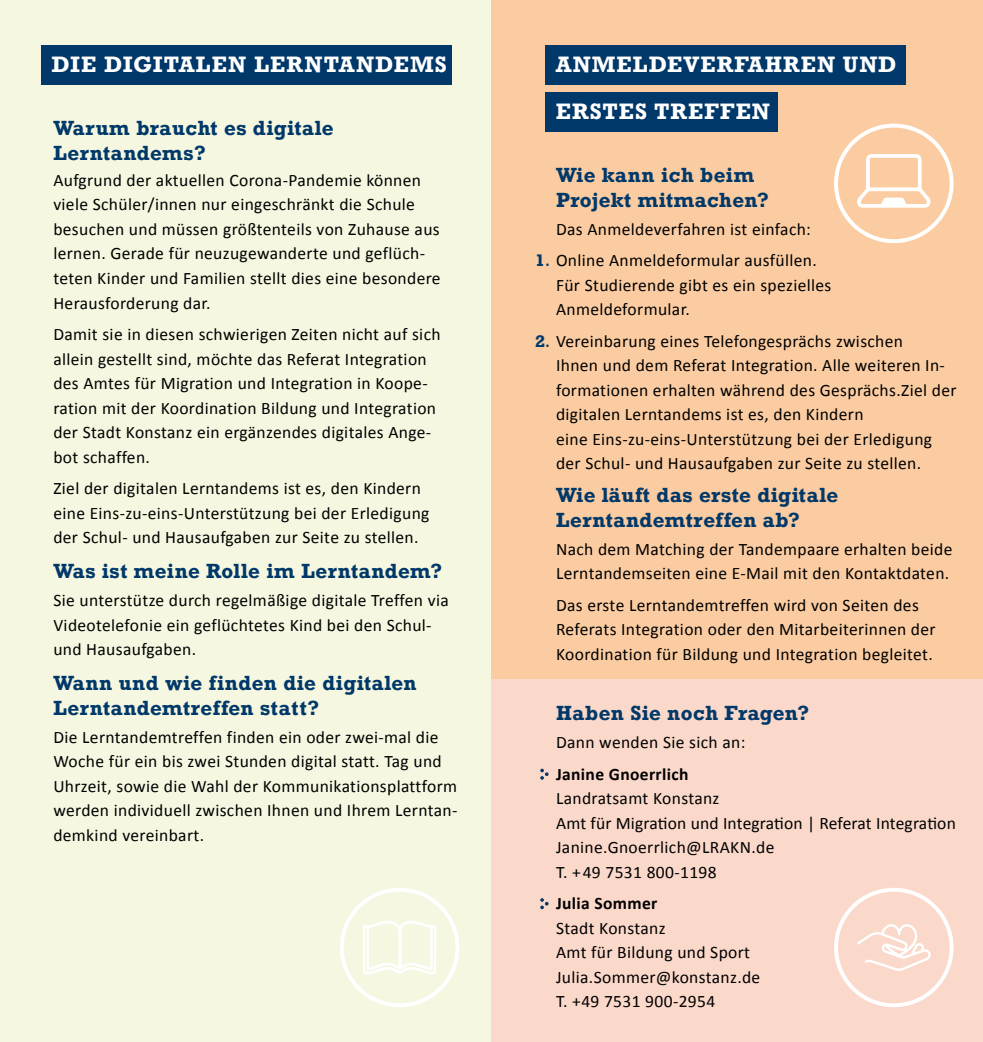
<style>
.page{position:relative;width:983px;height:1042px;background:#fff}
.page>*{position:absolute;margin:0;border:0;box-sizing:border-box;transform-origin:0 0}
.t1{font:700 21px "Rockwell";letter-spacing:.05em;color:#fff}
.t2{font:700 19.25px/24.5px "Rockwell";letter-spacing:.02em;color:#003869}
.t3{font:17.5px/24.5px "Calibri";letter-spacing:.02em;color:#000}
.t4{font:700 17.5px "Calibri";letter-spacing:.02em;color:#000}
.t5{font:700 15.75px "Rockwell";color:#003869}
.s1{font-family:"Calibri"}
</style>
<div class="page">
<div style="left:0;top:0;width:491px;height:1042px;background:#f5f7e0"></div>
<div style="left:491px;top:0;width:491px;height:680px;background:#fbcca1"></div>
<div style="left:491px;top:680px;width:491px;height:362px;background:#fad8ca"></div>
<svg style="left:540px;top:768px;width:8px;height:12px"></svg>
<svg style="left:540px;top:898px;width:8px;height:11px"></svg>
<div style="left:41px;top:45px;width:410px;height:39px;background:#003869"></div>
<div style="left:544px;top:45px;width:361px;height:39px;background:#003869"></div>
<div style="left:544px;top:92px;width:233px;height:39px;background:#003869"></div>
<svg style="left:340px;top:888px;width:119px;height:119px"></svg>
<svg style="left:834px;top:124px;width:119px;height:119px"></svg>
<svg style="left:834px;top:888px;width:119px;height:119px"></svg>
<p class="t1" style="left:52px;top:51px;width:396px">DIE DIGITALEN LERNTANDEMS</p>
<p class="t1" style="left:555px;top:51px;width:342px">ANMELDEVERFAHREN UND</p>
<p class="t1" style="left:555px;top:98px;width:215px">ERSTES TREFFEN</p>
<p class="t2" style="left:53px;top:116px;width:282px">Warum braucht es digitale<br>Lerntandems?</p>
<p class="t3" style="left:53px;top:168px;width:389px">Aufgrund der aktuellen Corona-Pandemie können viele Schüler/innen nur eingeschränkt die Schule besuchen und müssen größtenteils von Zuhause aus lernen. Gerade für neuzugewanderte und geflüch&shy;teten Kinder und Familien stellt dies eine besondere Herausforderung dar.</p>
<p class="t3" style="left:53px;top:322px;width:388px">Damit sie in diesen schwierigen Zeiten nicht auf sich allein gestellt sind, möchte das Referat Integration des Amtes für Migration und Integration in Koope&shy;ration mit der Koordination Bildung und Integration der Stadt Konstanz ein ergänzendes digitales Ange&shy;bot schaffen.</p>
<p class="t3" style="left:53px;top:476px;width:377px">Ziel der digitalen Lerntandems ist es, den Kindern eine Eins-zu-eins-Unterstützung bei der Erledigung der Schul- und Hausaufgaben zur Seite zu stellen.</p>
<p class="t2" style="left:53px;top:558px;width:390px">Was ist meine Rolle im Lerntandem?</p>
<p class="t3" style="left:53px;top:588px;width:397px">Sie unterstütze durch regelmäßige digitale Treffen via<br>Videotelefonie ein geflüchtetes Kind bei den Schul&shy;und Hausaufgaben.</p>
<p class="t2" style="left:53px;top:670px;width:365px">Wann und wie finden die digitalen<br>Lerntandemtreffen statt?</p>
<p class="t3" style="left:53px;top:724px;width:405px">Die Lerntandemtreffen finden ein oder zwei-mal die Woche für ein bis zwei Stunden digital statt. Tag und Uhrzeit, sowie die Wahl der Kommunikationsplattform werden individuell zwischen Ihnen und Ihrem Lerntan&shy;demkind vereinbart.</p>
<p class="t2" style="left:556px;top:163px;width:214px">Wie kann ich beim<br>Projekt mitmachen?</p>
<p class="t3" style="left:556px;top:213px;width:262px;line-height:31.5px">Das Anmeldeverfahren ist einfach:<br>Online Anmeldeformular ausfüllen.</p>
<p class="t3" style="left:556px;top:273px;width:277px">Für Studierende gibt es ein spezielles<br>Anmeldeformular.</p>
<p class="t3" style="left:556px;top:329px;width:402px">Vereinbarung eines Telefongesprächs zwischen<br>Ihnen und dem Referat Integration. Alle weiteren In&shy;formationen erhalten während des Gesprächs.Ziel der digitalen Lerntandems ist es, den Kindern<br>eine Eins-zu-eins-Unterstützung bei der Erledigung der Schul- und Hausaufgaben zur Seite zu stellen.</p>
<p class="t2" style="left:556px;top:482px;width:283px">Wie läuft das erste digitale<br>Lerntandemtreffen ab?</p>
<p class="t3" style="left:556px;top:536px;width:398px">Nach dem Matching der Tandempaare erhalten beide<br>Lerntandemseiten eine E-Mail mit den Kontaktdaten.</p>
<p class="t3" style="left:556px;top:592px;width:381px">Das erste Lerntandemtreffen wird von Seiten des<br>Referats Integration oder den Mitarbeiterinnen der<br>Koordination für Bildung und Integration begleitet.</p>
<p class="t5" style="left:535px;top:250px;width:16px">1<span class="s1">.</span></p>
<p class="t5" style="left:535px;top:331px;width:16px">2<span class="s1">.</span></p>
<p class="t2" style="left:556px;top:700px;width:255px">Haben Sie noch Fragen?</p>
<p class="t3" style="left:556px;top:730px;width:191px">Dann wenden Sie sich an:</p>
<p class="t4" style="left:556px;top:763px;width:134px">Janine Gnoerrlich</p>
<p class="t3" style="left:556px;top:786px;width:401px">Landratsamt Konstanz<br>Amt für Migration und Integration | Referat Integration<br>Janine.Gnoerrlich@LRAKN.de<br>T. +49 7531 800-1198</p>
<p class="t4" style="left:556px;top:892px;width:103px">Julia Sommer</p>
<p class="t3" style="left:556px;top:916px;width:206px">Stadt Konstanz<br>Amt für Bildung und Sport<br>Julia.Sommer@konstanz.de<br>T. +49 7531 900-2954</p>
</div>
